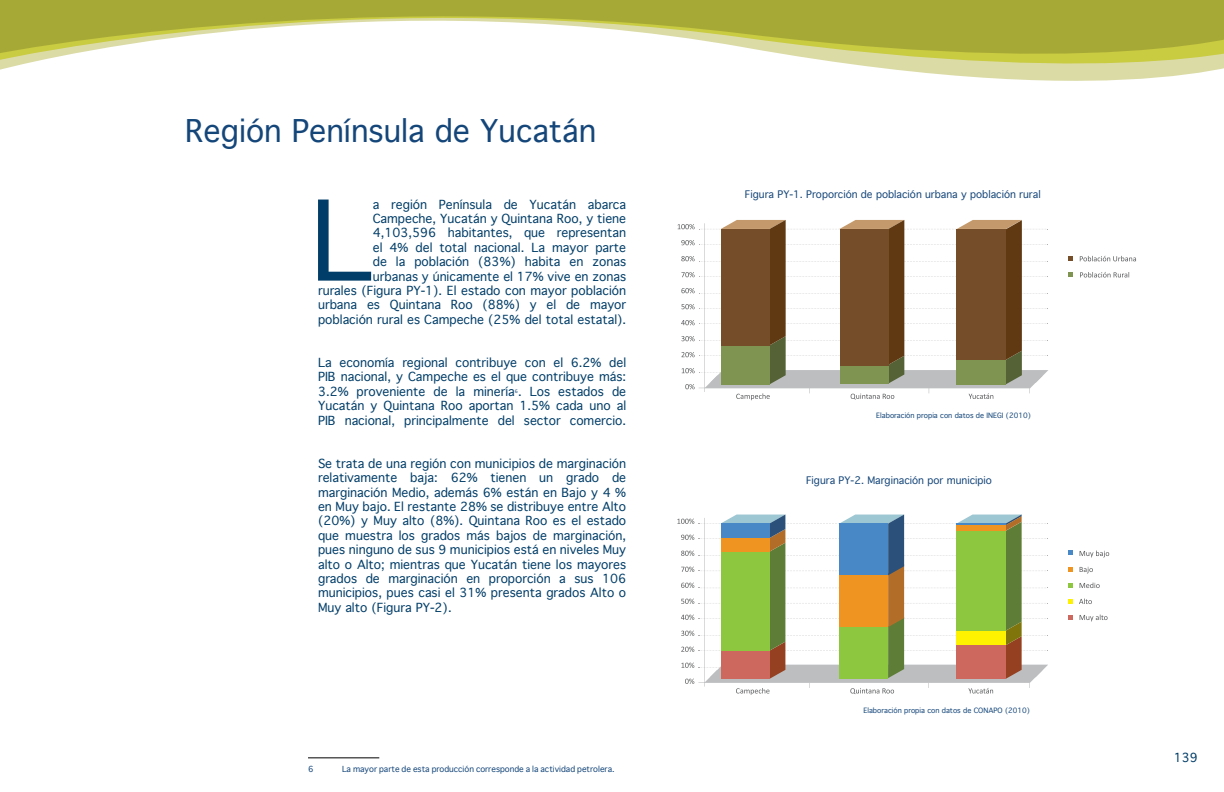
<style>
.page{position:relative;width:1224px;height:792px;background:#fff}
.page>*{position:absolute;margin:0;border:0;box-sizing:border-box;transform-origin:0 0}
.t1{font:107px "Geneva";color:#003d68}
.t2{font:30px "Geneva";color:#14467a}
.t3{font:12px/14.4px "Geneva";color:#003d68;text-align:justify}
.t4{font:10px "Geneva";color:#154679}
.t5{font:8px "Geneva";color:#14467a}
.t6{font:7px "Geneva";color:#14467a}
.t7{font:4.7px "Geneva";color:#14467a}
</style>
<div class="page">
<svg style="left:678px;top:220px;width:370px;height:180px"></svg>
<div style="left:957px;top:360px;width:49px;height:24px;background:#809451"></div>
<div style="left:957px;top:229px;width:49px;height:131px;background:#754d29"></div>
<div style="left:840px;top:365px;width:48px;height:19px;background:#809451"></div>
<div style="left:840px;top:229px;width:48px;height:136px;background:#754d29"></div>
<div style="left:721px;top:345px;width:49px;height:39px;background:#809451"></div>
<div style="left:721px;top:229px;width:49px;height:116px;background:#754d29"></div>
<svg style="left:1080px;top:272px;width:50px;height:5px"></svg>
<svg style="left:1080px;top:256px;width:56px;height:5px"></svg>
<svg style="left:1069px;top:272px;width:4px;height:5px"></svg>
<svg style="left:1069px;top:256px;width:4px;height:5px"></svg>
<svg style="left:1068px;top:599px;width:5px;height:5px"></svg>
<svg style="left:1068px;top:615px;width:5px;height:5px"></svg>
<svg style="left:1068px;top:584px;width:5px;height:4px"></svg>
<svg style="left:1068px;top:567px;width:5px;height:5px"></svg>
<svg style="left:1068px;top:551px;width:5px;height:4px"></svg>
<svg style="left:677px;top:514px;width:371px;height:181px"></svg>
<svg style="left:1080px;top:551px;width:29px;height:6px"></svg>
<svg style="left:1080px;top:567px;width:13px;height:6px"></svg>
<svg style="left:1080px;top:583px;width:20px;height:5px"></svg>
<svg style="left:1079px;top:599px;width:13px;height:5px"></svg>
<svg style="left:1080px;top:615px;width:28px;height:6px"></svg>
<svg style="left:0;top:0;width:1224px;height:81px"></svg>
<hr style="left:308px;top:757px;width:71px;height:1px;background:#000">
<h2 class="t2" style="left:185px;top:112px;width:413px">Región Península de Yucatán</h2>
<p class="t3" style="left:318px;top:198px;width:310px;text-align:right">a región Península de Yucatán abarca Campeche, Yucatán y Quintana Roo, y tiene 4,103,596 habitantes, que representan<br>el 4% del total nacional. La mayor parte<br>de la población (83%) habita en zonas<br>urbanas y únicamente el 17% vive en zonas<br>rurales (Figura PY-1). El estado con mayor población urbana es Quintana Roo (88%) y el de mayor población rural es Campeche (25% del total estatal).</p>
<p class="t3" style="left:318px;top:356px;width:310px">La economía regional contribuye con el 6.2% del PIB nacional, y Campeche es el que contribuye más:<br>3.2% proveniente de la minería . Los estados de</p>
<h1 class="t1" style="left:310px;top:174px;width:64px">L</h1>
<p class="t7" style="left:515px;top:388px;width:5px">6</p>
<p class="t3" style="left:318px;top:400px;width:310px">Yucatán y Quintana Roo aportan 1.5% cada uno al<br>PIB nacional, principalmente del sector comercio.</p>
<p class="t3" style="left:318px;top:457px;width:310px">Se trata de una región con municipios de marginación relativamente baja: 62% tienen un grado de marginación Medio, además 6% están en Bajo y 4 % en Muy bajo. El restante 28% se distribuye entre Alto (20%) y Muy alto (8%). Quintana Roo es el estado que muestra los grados más bajos de marginación, pues ninguno de sus 9 municipios está en niveles Muy alto o Alto; mientras que Yucatán tiene los mayores grados de marginación en proporción a sus 106 municipios, pues casi el 31% presenta grados Alto o Muy alto (Figura PY-2).</p>
<p class="t5" style="left:308px;top:764px;width:7px">6</p>
<p class="t5" style="left:342px;top:764px;width:274px">La mayor parte de esta producción corresponde a la actividad petrolera.</p>
<p class="t4" style="left:745px;top:188px;width:297px">Figura PY-1. Proporción de población urbana y población rural</p>
<p class="t6" style="left:876px;top:411px;width:156px">Elaboración propia con datos de INEGI (2010)</p>
<p class="t4" style="left:806px;top:474px;width:187px">Figura PY-2. Marginación por municipio</p>
<p class="t6" style="left:863px;top:706px;width:168px">Elaboración propia con datos de CONAPO (2010)</p>
<p class="t3" style="left:1174px;top:751px;width:26px">139</p>
</div>
